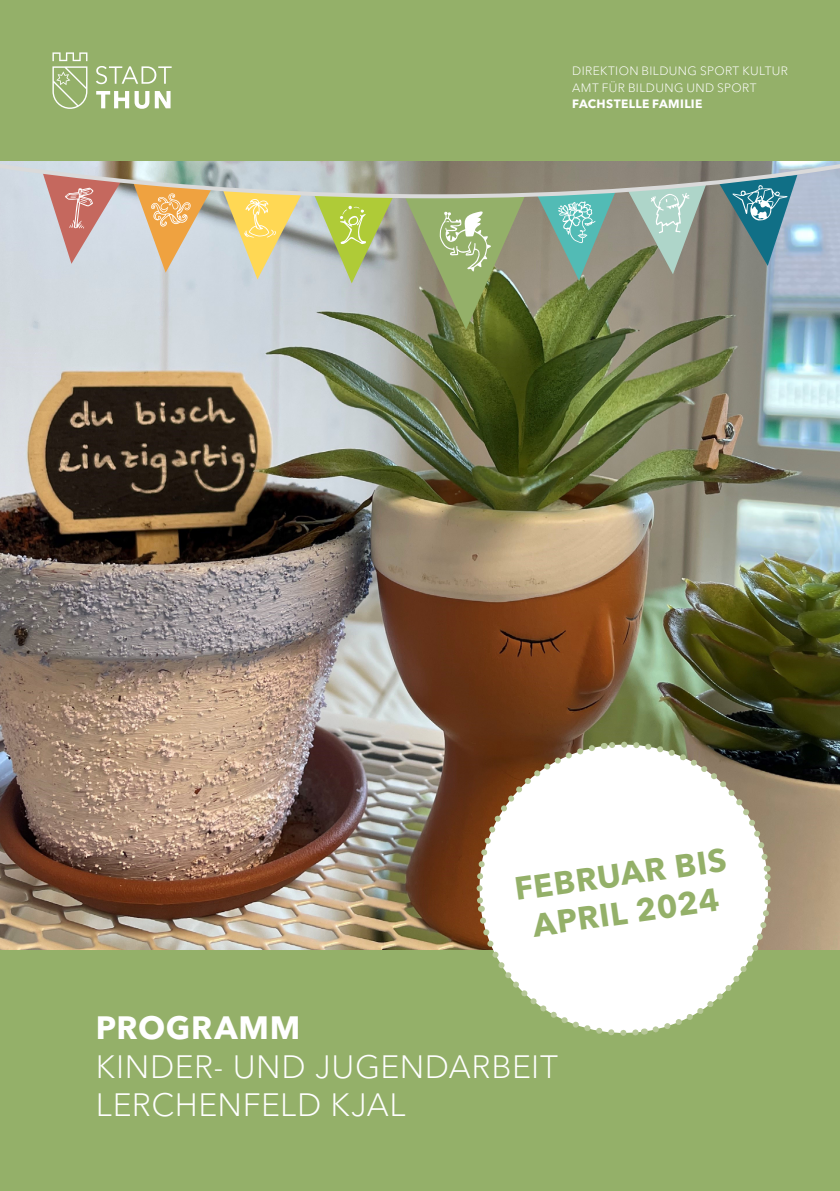
<style>
.page{position:relative;width:840px;height:1191px;background:#fff}
.page>*{position:absolute;margin:0;border:0;box-sizing:border-box;transform-origin:0 0}
.t1{font:300 32px/38.4px "Avenir Next LT Pro";letter-spacing:.02em;color:#fff}
.t2{font:700 32px/38.4px "Avenir Next LT Pro";color:#94b069;text-align:center}
.t3{font:700 32px "Avenir Next LT Pro";letter-spacing:.025em;color:#fff}
.t4{font:300 12px/16.6px "Avenir Next LT Pro";letter-spacing:.03em;color:#fff}
.t5{font:700 12px "Avenir Next LT Pro";letter-spacing:.03em;color:#fff}
</style>
<div class="page">
<div style="left:0;top:948px;width:839px;height:243px;background:#94b069"></div>
<div style="left:0;top:0;width:839px;height:161px;background:#94b069"></div>
<svg style="left:52px;top:52px;width:35px;height:57px"></svg>
<svg style="left:96px;top:66px;width:75px;height:18px"></svg>
<svg style="left:96px;top:91px;width:53px;height:18px"></svg>
<svg style="left:155px;top:91px;width:15px;height:17px"></svg>
<img style="left:0;top:330px;width:839px;height:619px">
<img style="left:0;top:161px;width:839px;height:169px">
<svg style="left:469px;top:735px;width:308px;height:215px;background:#6c5333"></svg>
<svg style="left:472px;top:738px;width:302px;height:298px"></svg>
<p class="t4" style="left:572px;top:63px;width:217px">DIREKTION BILDUNG SPORT KULTUR<br>AMT FÜR BILDUNG UND SPORT</p>
<p class="t5" style="left:572px;top:97px;width:132px">FACHSTELLE FAMILIE</p>
<h1 class="t2" style="left:512px;top:870px;width:215px;rotate:-8deg">FEBRUAR BIS<br>APRIL 2024</h1>
<h1 class="t3" style="left:96px;top:1008px;width:206px">PROGRAMM</h1>
<h1 class="t1" style="left:96px;top:1047px;width:463px">KINDER- UND JUGENDARBEIT<br>LERCHENFELD KJAL</h1>
</div>
